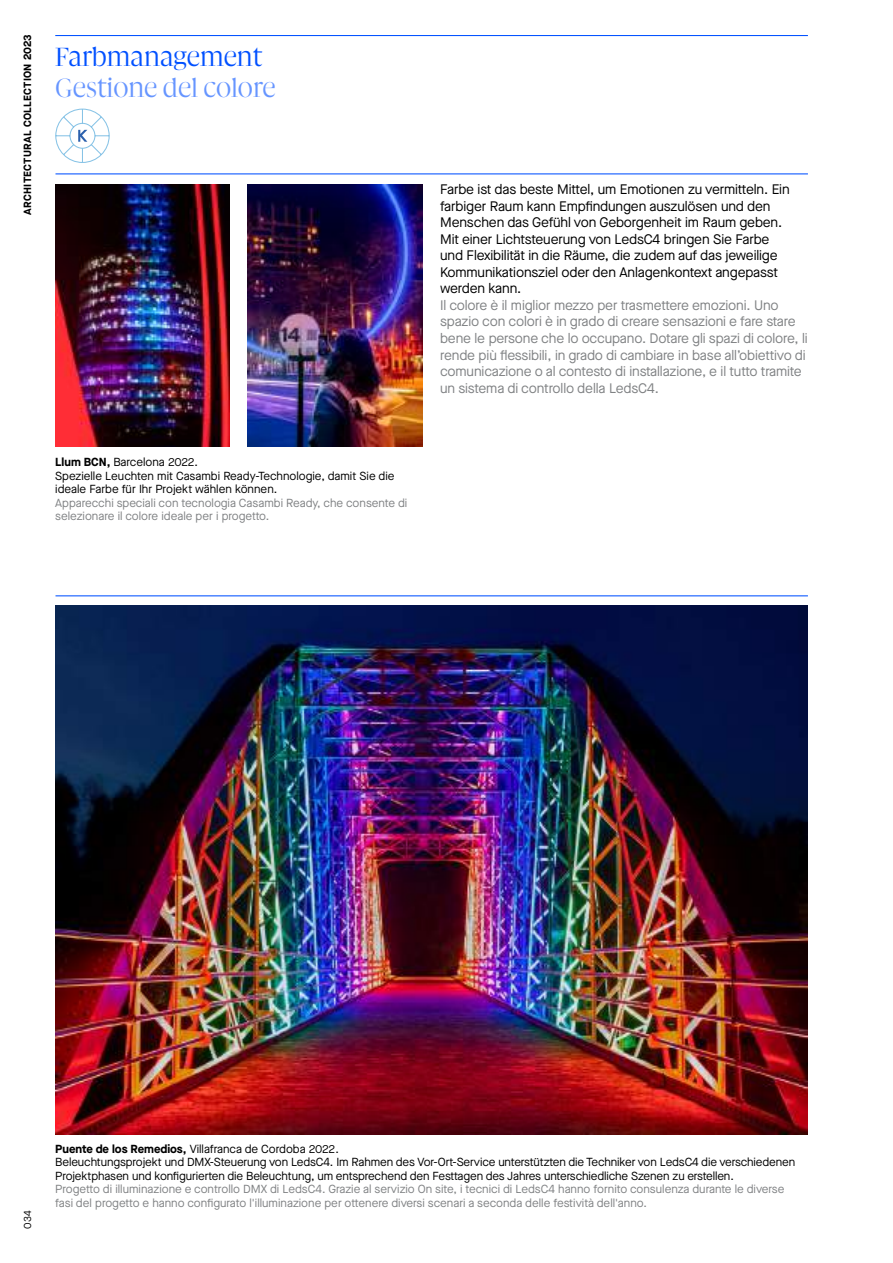
<style>
.page{position:relative;width:893px;height:1263px;background:#fff}
.page>*{position:absolute;margin:0;border:0;box-sizing:border-box;transform-origin:0 0}
.t1{font:300 30px "Gliko Modern L";letter-spacing:-.005em;color:#6695ff}
.t2{font:300 30px "Gliko Modern L";letter-spacing:-.005em;color:#0050ff}
.t3{font:13.8px/16.5px "Maison Neue";letter-spacing:-.01em;color:#808284}
.t4{font:13.8px/16.5px "Maison Neue";letter-spacing:-.01em;color:#000}
.t5{font:11.7px/13.5px "Maison Neue";letter-spacing:-.01em;color:#000}
.t6{font:11.7px/13.5px "Maison Neue";color:#808284}
.t7{font:700 10.5px "Maison Neue";letter-spacing:.03em;color:#000}
.t8{font:10.5px "Maison Neue";color:#000}
.s1{font-weight:700}
</style>
<div class="page">
<hr style="left:56px;top:173px;width:752px;height:1px;background:#0050ff">
<hr style="left:56px;top:595px;width:752px;height:1px;background:#0050ff">
<hr style="left:55px;top:35px;width:753px;height:1px;background:#0050ff">
<img style="left:55px;top:185px;width:175px;height:262px">
<img style="left:248px;top:185px;width:175px;height:262px">
<img style="left:55px;top:606px;width:753px;height:528px">
<svg style="left:55px;top:108px;width:55px;height:55px"></svg>
<p class="t7" style="left:20px;top:215px;width:182px;rotate:-90deg">ARCHITECTURAL COLLECTION 2023</p>
<h1 class="t2" style="left:55px;top:42px;width:209px">Farbmanagement</h1>
<h1 class="t1" style="left:55px;top:73px;width:222px">Gestione del colore</h1>
<p class="t5" style="left:55px;top:455px;width:341px"><span class="s1">Llum BCN,</span> Barcelona 2022.<br>Spezielle Leuchten mit Casambi Ready-Technologie, damit Sie die ideale Farbe für Ihr Projekt wählen können.</p>
<p class="t6" style="left:55px;top:496px;width:354px">Apparecchi speciali con tecnologia Casambi Ready, che consente di selezionare il colore ideale per i progetto.</p>
<p class="t4" style="left:440px;top:181px;width:351px">Farbe ist das beste Mittel, um Emotionen zu vermitteln. Ein farbiger Raum kann Empfindungen auszulösen und den Menschen das Gefühl von Geborgenheit im Raum geben.<br>Mit einer Lichtsteuerung von LedsC4 bringen Sie Farbe und Flexibilität in die Räume, die zudem auf das jeweilige Kommunikationsziel oder den Anlagenkontext angepasst werden kann.</p>
<p class="t3" style="left:440px;top:297px;width:369px">Il colore è il miglior mezzo per trasmettere emozioni. Uno spazio con colori è in grado di creare sensazioni e fare stare bene le persone che lo occupano. Dotare gli spazi di colore, li rende più flessibili, in grado di cambiare in base all’obiettivo di comunicazione o al contesto di installazione, e il tutto tramite un sistema di controllo della LedsC4.</p>
<p class="t8" style="left:21px;top:1229px;width:20px;rotate:-90deg">034</p>
<p class="t5" style="left:55px;top:1142px;width:741px"><span class="s1">Puente de los Remedios,</span> Villafranca de Cordoba 2022.<br>Beleuchtungsprojekt und DMX-Steuerung von LedsC4. Im Rahmen des Vor-Ort-Service unterstützten die Techniker von LedsC4 die verschiedenen<br>Projektphasen und konfigurierten die Beleuchtung, um entsprechend den Festtagen des Jahres unterschiedliche Szenen zu erstellen.</p>
<p class="t6" style="left:55px;top:1182px;width:731px">Progetto di illuminazione e controllo DMX di LedsC4. Grazie al servizio On site, i tecnici di LedsC4 hanno fornito consulenza durante le diverse fasi del progetto e hanno configurato l'illuminazione per ottenere diversi scenari a seconda delle festività dell'anno.</p>
</div>
